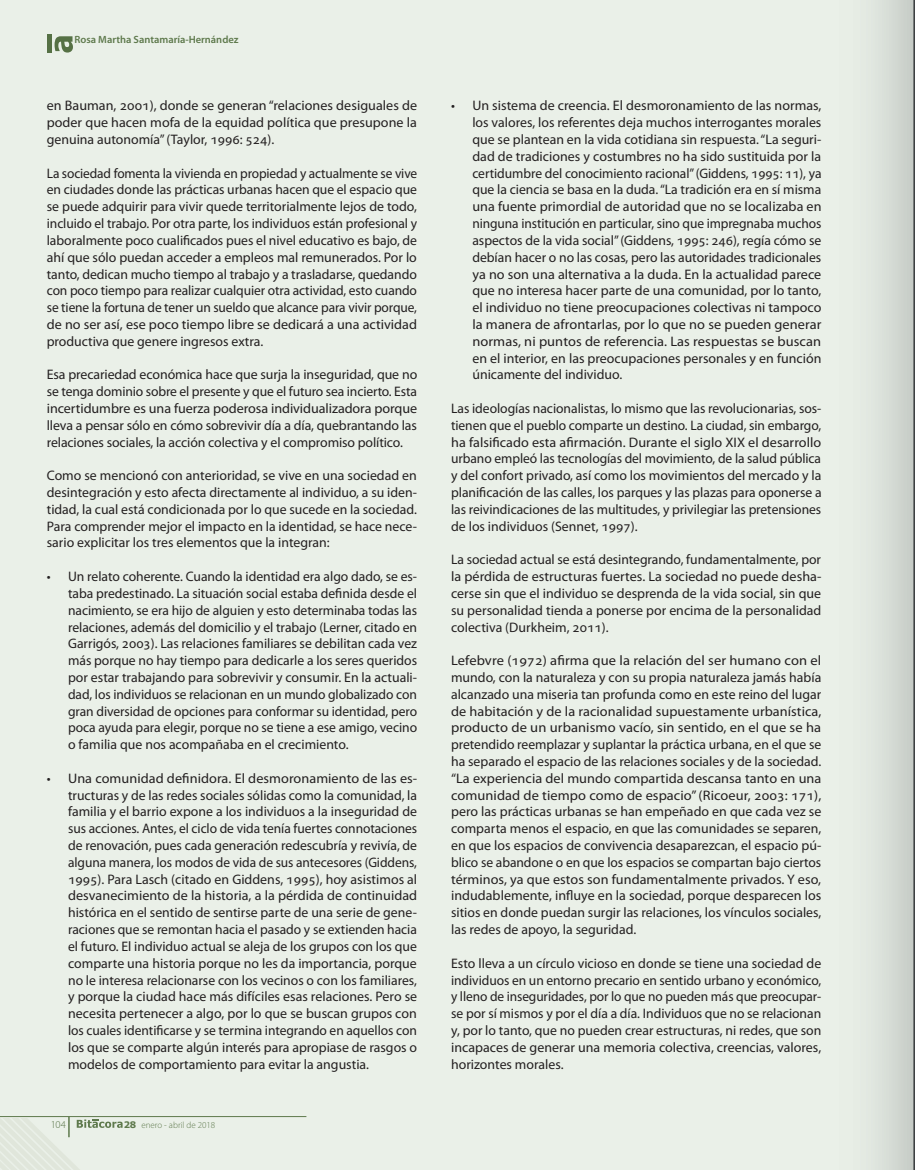
<style>
.page{position:relative;width:915px;height:1170px;background:#fff}
.page>*{position:absolute;margin:0;border:0;box-sizing:border-box;transform-origin:0 0}
.t1{font:13.8px/16.8px "Myriad Pro";color:#231f20;text-align:justify}
.t2{font:13.8px/16.8px "Myriad Pro";color:#231f20;text-align:justify;scale:1.05 1}
.t3{font:600 10.5px "Myriad Pro";color:#5e794c}
.t4{font:300 10.5px "Myriad Pro";color:#5e794c}
.t5{font:300 9px "Myriad Pro";color:#5e794c}
.t6{font:700 9px "Verdana";color:#5e794c}
</style>
<div class="page">
<hr style="left:914px;top:0;width:1px;height:1169px;background:#eaf0e8">
<div style="left:0;top:0;width:914px;height:1169px;background:#eaf0e8"></div>
<hr style="left:0;top:1116px;width:306px;height:1px;background:#5e794c">
<svg style="left:0;top:1117px;width:122px;height:52px"></svg>
<div style="left:47px;top:34px;width:5px;height:19px;background:#567145"></div>
<svg style="left:55px;top:36px;width:18px;height:17px"></svg>
<div style="left:829px;top:0;width:85px;height:1169px;background:linear-gradient(to right,#f0f6ee,#cbd0cb)"></div>
<hr style="left:913px;top:0;width:1px;height:1169px;background:#8f9194">
<p class="t3" style="left:74px;top:33px;width:165px">Rosa Martha Santamaría-Hernández</p>
<p class="t1" style="left:47px;top:97px;width:371px">en Bauman, 2001), donde se generan “relaciones desiguales de poder que hacen mofa de la equidad política que presupone la genuina autonomía” (Taylor, 1996: 524).</p>
<p class="t1" style="left:47px;top:164px;width:372px">La sociedad fomenta la vivienda en propiedad y actualmente se vive en ciudades donde las prácticas urbanas hacen que el espacio que se puede adquirir para vivir quede territorialmente lejos de todo, incluido el trabajo. Por otra parte, los individuos están profesional y laboralmente poco cualificados pues el nivel educativo es bajo, de ahí que sólo puedan acceder a empleos mal remunerados. Por lo tanto, dedican mucho tiempo al trabajo y a trasladarse, quedando con poco tiempo para realizar cualquier otra actividad, esto cuando se tiene la fortuna de tener un sueldo que alcance para vivir porque, de no ser así, ese poco tiempo libre se dedicará a una actividad productiva que genere ingresos extra.</p>
<p class="t1" style="left:47px;top:366px;width:372px">Esa precariedad económica hace que surja la inseguridad, que no se tenga dominio sobre el presente y que el futuro sea incierto. Esta incertidumbre es una fuerza poderosa individualizadora porque lleva a pensar sólo en cómo sobrevivir día a día, quebrantando las relaciones sociales, la acción colectiva y el compromiso político.</p>
<p class="t1" style="left:47px;top:467px;width:371px">Como se mencionó con anterioridad, se vive en una sociedad en desintegración y esto afecta directamente al individuo, a su iden&shy;tidad, la cual está condicionada por lo que sucede en la sociedad.<br>Para comprender mejor el impacto en la identidad, se hace nece&shy;sario explicitar los tres elementos que la integran:</p>
<p class="t1" style="left:68px;top:568px;width:350px;text-indent:-21px">• Un relato coherente. Cuando la identidad era algo dado, se es&shy;taba predestinado. La situación social estaba definida desde el nacimiento, se era hijo de alguien y esto determinaba todas las relaciones, además del domicilio y el trabajo (Lerner, citado en Garrigós, 2003). Las relaciones familiares se debilitan cada vez más porque no hay tiempo para dedicarle a los seres queridos por estar trabajando para sobrevivir y consumir. En la actuali&shy;dad, los individuos se relacionan en un mundo globalizado con gran diversidad de opciones para conformar su identidad, pero poca ayuda para elegir, porque no se tiene a ese amigo, vecino o familia que nos acompañaba en el crecimiento.</p>
<p class="t1" style="left:68px;top:769px;width:350px;text-indent:-21px">• Una comunidad definidora. El desmoronamiento de las es&shy;tructuras y de las redes sociales sólidas como la comunidad, la familia y el barrio expone a los individuos a la inseguridad de sus acciones. Antes, el ciclo de vida tenía fuertes connotaciones de renovación, pues cada generación redescubría y revivía, de alguna manera, los modos de vida de sus antecesores (Giddens, 1995). Para Lasch (citado en Giddens, 1995), hoy asistimos al desvanecimiento de la historia, a la pérdida de continuidad histórica en el sentido de sentirse parte de una serie de gene&shy;raciones que se remontan hacia el pasado y se extienden hacia el futuro. El individuo actual se aleja de los grupos con los que comparte una historia porque no les da importancia, porque no le interesa relacionarse con los vecinos o con los familiares, y porque la ciudad hace más difíciles esas relaciones. Pero se necesita pertenecer a algo, por lo que se buscan grupos con los cuales identificarse y se termina integrando en aquellos con los que se comparte algún interés para apropiase de rasgos o modelos de comportamiento para evitar la angustia.</p>
<p class="t4" style="left:50px;top:1118px;width:17px">104</p>
<p class="t6" style="left:124px;top:1117px;width:14px">28</p>
<p class="t5" style="left:141px;top:1119px;width:75px">enero - abril de 2018</p>
<p class="t1" style="left:472px;top:97px;width:350px;text-indent:-21px">• Un sistema de creencia. El desmoronamiento de las normas, los valores, los referentes deja muchos interrogantes morales que se plantean en la vida cotidiana sin respuesta. “La seguri&shy;dad de tradiciones y costumbres no ha sido sustituida por la certidumbre del conocimiento racional” (Giddens, 1995: 11), ya que la ciencia se basa en la duda. “La tradición era en sí misma una fuente primordial de autoridad que no se localizaba en ninguna institución en particular, sino que impregnaba muchos aspectos de la vida social” (Giddens, 1995: 246), regía cómo se debían hacer o no las cosas, pero las autoridades tradicionales ya no son una alternativa a la duda. En la actualidad parece que no interesa hacer parte de una comunidad, por lo tanto, el individuo no tiene preocupaciones colectivas ni tampoco la manera de afrontarlas, por lo que no se pueden generar normas, ni puntos de referencia. Las respuestas se buscan en el interior, en las preocupaciones personales y en función únicamente del individuo.</p>
<p class="t1" style="left:451px;top:400px;width:372px">Las ideologías nacionalistas, lo mismo que las revolucionarias, sos&shy;tienen que el pueblo comparte un destino. La ciudad, sin embargo, ha falsificado esta afirmación. Durante el siglo XIX el desarrollo urbano empleó las tecnologías del movimiento, de la salud pública y del confort privado, así como los movimientos del mercado y la planificación de las calles, los parques y las plazas para oponerse a las reivindicaciones de las multitudes, y privilegiar las pretensiones de los individuos (Sennet, 1997).</p>
<p class="t1" style="left:451px;top:551px;width:372px">La sociedad actual se está desintegrando, fundamentalmente, por la pérdida de estructuras fuertes. La sociedad no puede desha&shy;cerse sin que el individuo se desprenda de la vida social, sin que su personalidad tienda a ponerse por encima de la personalidad colectiva (Durkheim, 2011).</p>
<p class="t2" style="left:451px;top:652px;width:354px">Lefebvre (1972) afirma que la relación del ser humano con el mundo, con la naturaleza y con su propia naturaleza jamás había alcanzado una miseria tan profunda como en este reino del lugar de habitación y de la racionalidad supuestamente urbanística, producto de un urbanismo vacío, sin sentido, en el que se ha pretendido reemplazar y suplantar la práctica urbana, en el que se ha separado el espacio de las relaciones sociales y de la sociedad. “La experiencia del mundo compartida descansa tanto en una comunidad de tiempo como de espacio” (Ricoeur, 2003: 171), pero las prácticas urbanas se han empeñado en que cada vez se comparta menos el espacio, en que las comunidades se separen, en que los espacios de convivencia desaparezcan, el espacio pú&shy;blico se abandone o en que los espacios se compartan bajo ciertos términos, ya que estos son fundamentalmente privados. Y eso, indudablemente, influye en la sociedad, porque desparecen los sitios en donde puedan surgir las relaciones, los vínculos sociales, las redes de apoyo, la seguridad.</p>
<p class="t1" style="left:451px;top:954px;width:371px">Esto lleva a un círculo vicioso en donde se tiene una sociedad de individuos en un entorno precario en sentido urbano y económico, y lleno de inseguridades, por lo que no pueden más que preocupar&shy;se por sí mismos y por el día a día. Individuos que no se relacionan y, por lo tanto, que no pueden crear estructuras, ni redes, que son incapaces de generar una memoria colectiva, creencias, valores, horizontes morales.</p>
</div>
